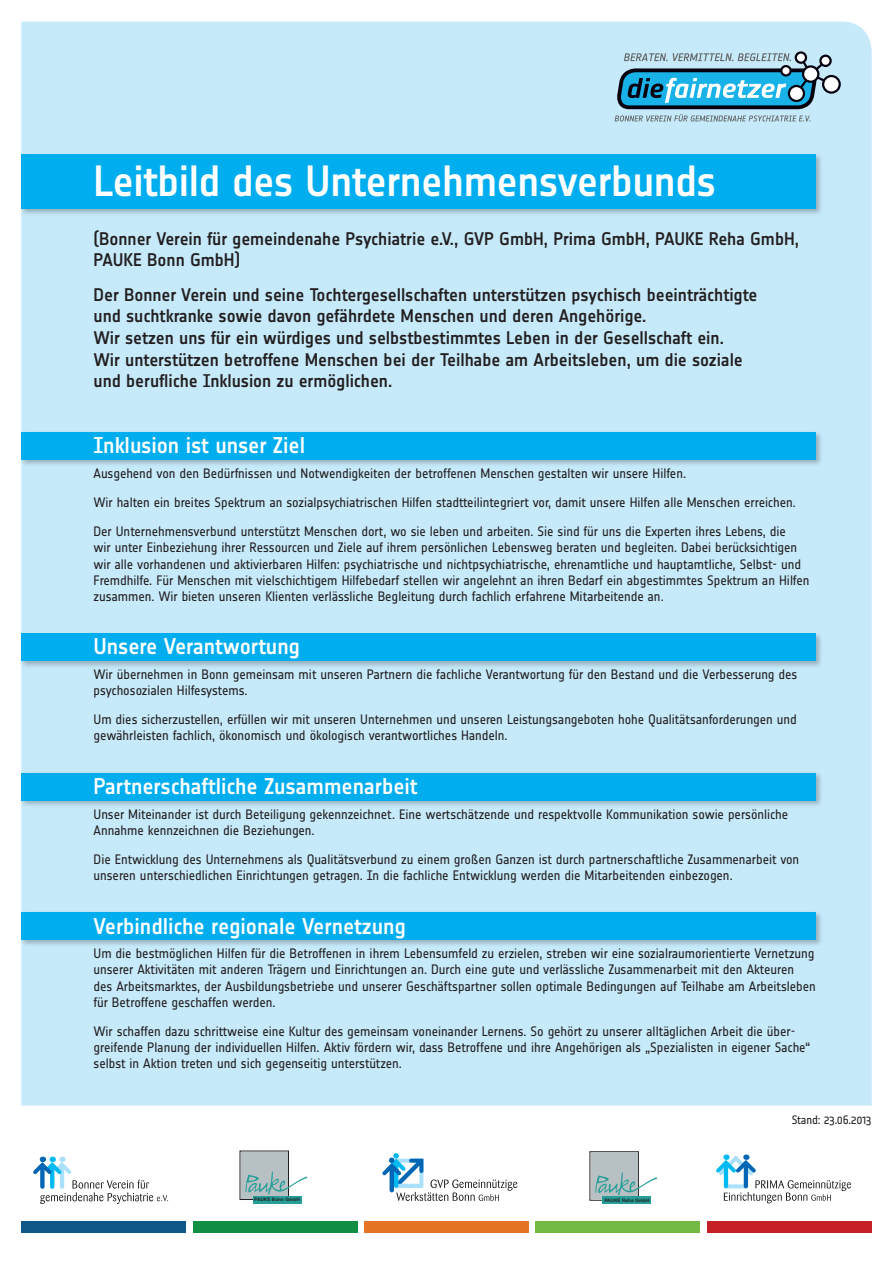
<style>
.page{position:relative;width:893px;height:1263px;background:#fff}
.page>*{position:absolute;margin:0;border:0;box-sizing:border-box;transform-origin:0 0}
.t1{font:500 43.05px "Notes";letter-spacing:-.015em;color:#fff}
.t2{font:500 22.5px "Notes";letter-spacing:-.005em;color:#fff}
.t3{font:500 18px/21.6px "Notes";letter-spacing:-.005em;color:#231f20}
.t4{font:13.5px/16.2px "Notes";letter-spacing:-.005em;color:#231f20}
.t5{font:12px "Notes";letter-spacing:-.02em;color:#231f20}
.t6{font:700 4.8px "Arial";color:#231f20}
</style>
<div class="page">
<div style="left:21px;top:22px;width:851px;height:1084px;background:#c6eafa"></div>
<div style="left:20px;top:152px;width:803px;height:64px;background:#231f20;opacity:.3"></div>
<div style="left:21px;top:154px;width:795px;height:55px;background:#00aeef"></div>
<div style="left:20px;top:430px;width:803px;height:37px;background:#231f20;opacity:.3"></div>
<div style="left:21px;top:432px;width:795px;height:28px;background:#00aeef"></div>
<div style="left:21px;top:1221px;width:165px;height:12px;background:#0f5786"></div>
<div style="left:193px;top:1221px;width:164px;height:12px;background:#138f44"></div>
<div style="left:364px;top:1221px;width:165px;height:12px;background:#e57525"></div>
<div style="left:536px;top:1221px;width:164px;height:12px;background:#72ba43"></div>
<div style="left:707px;top:1221px;width:165px;height:12px;background:#c42026"></div>
<svg style="left:382px;top:1153px;width:135px;height:48px"></svg>
<svg style="left:33px;top:1156px;width:135px;height:48px"></svg>
<svg style="left:716px;top:1154px;width:135px;height:49px"></svg>
<div style="left:240px;top:1151px;width:49px;height:49px;border:1px solid #231f20"></div>
<div style="left:241px;top:1152px;width:47px;height:46px;background:#b7c0c3"></div>
<svg style="left:245px;top:1171px;width:62px;height:23px"></svg>
<div style="left:253px;top:1196px;width:48px;height:7px;background:#279e98"></div>
<div style="left:590px;top:1151px;width:49px;height:49px;border:1px solid #231f20"></div>
<div style="left:591px;top:1153px;width:46px;height:46px;background:#b7c0c3"></div>
<svg style="left:595px;top:1172px;width:62px;height:23px"></svg>
<div style="left:603px;top:1196px;width:48px;height:8px;background:#279e98"></div>
<div style="left:20px;top:632px;width:803px;height:37px;background:#231f20;opacity:.3"></div>
<div style="left:21px;top:634px;width:795px;height:27px;background:#00aeef"></div>
<div style="left:20px;top:771px;width:803px;height:37px;background:#231f20;opacity:.3"></div>
<div style="left:21px;top:773px;width:795px;height:27px;background:#00aeef"></div>
<div style="left:20px;top:910px;width:803px;height:38px;background:#231f20;opacity:.3"></div>
<div style="left:21px;top:912px;width:795px;height:28px;background:#00aeef"></div>
<svg style="left:823px;top:76px;width:17px;height:17px"></svg>
<div style="left:822px;top:75px;width:19px;height:19px;border:2px solid #04000e;border-radius:50%"></div>
<svg style="left:615px;top:51px;width:220px;height:71px;background:#74afc7"></svg>
<h1 class="t1" style="left:94px;top:157px;width:624px">Leitbild des Unternehmensverbunds</h1>
<h3 class="t3" style="left:94px;top:228px;width:707px">(Bonner Verein für gemeindenahe Psychiatrie e.V., GVP GmbH, Prima GmbH, PAUKE Reha GmbH,<br>PAUKE Bonn GmbH)</h3>
<p class="t3" style="left:94px;top:284px;width:665px">Der Bonner Verein und seine Tochtergesellschaften unterstützen psychisch beeinträchtigte und suchtkranke sowie davon gefährdete Menschen und deren Angehörige.<br>Wir setzen uns für ein würdiges und selbstbestimmtes Leben in der Gesellschaft ein.<br>Wir unterstützen betroffene Menschen bei der Teilhabe am Arbeitsleben, um die soziale und berufliche Inklusion zu ermöglichen.</p>
<h2 class="t2" style="left:94px;top:433px;width:213px">Inklusion ist unser Ziel</h2>
<p class="t4" style="left:94px;top:459px;width:704px;line-height:29px">Ausgehend von den Bedürfnissen und Notwendigkeiten der betroffenen Menschen gestalten wir unsere Hilfen.<br>Wir halten ein breites Spektrum an sozialpsychiatrischen Hilfen stadtteilintegriert vor, damit unsere Hilfen alle Menschen erreichen.<br>Der Unternehmensverbund unterstützt Menschen dort, wo sie leben und arbeiten. Sie sind für uns die Experten ihres Lebens, die</p>
<p class="t4" style="left:94px;top:539px;width:717px">wir unter Einbeziehung ihrer Ressourcen und Ziele auf ihrem persönlichen Lebensweg beraten und begleiten. Dabei berücksichtigen wir alle vorhandenen und aktivierbaren Hilfen: psychiatrische und nichtpsychiatrische, ehrenamtliche und hauptamtliche, Selbst- und Fremdhilfe. Für Menschen mit vielschichtigem Hilfebedarf stellen wir angelehnt an ihren Bedarf ein abgestimmtes Spektrum an Hilfen zusammen. Wir bieten unseren Klienten verlässliche Begleitung durch fachlich erfahrene Mitarbeitende an.</p>
<h2 class="t2" style="left:94px;top:634px;width:208px">Unsere Verantwortung</h2>
<p class="t4" style="left:94px;top:666px;width:705px">Wir übernehmen in Bonn gemeinsam mit unseren Partnern die fachliche Verantwortung für den Bestand und die Verbesserung des psychosozialen Hilfesystems.</p>
<p class="t4" style="left:94px;top:711px;width:705px">Um dies sicherzustellen, erfüllen wir mit unseren Unternehmen und unseren Leistungsangeboten hohe Qualitätsanforderungen und gewährleisten fachlich, ökonomisch und ökologisch verantwortliches Handeln.</p>
<h2 class="t2" style="left:94px;top:773px;width:326px">Partnerschaftliche Zusammenarbeit</h2>
<p class="t4" style="left:94px;top:806px;width:696px">Unser Miteinander ist durch Beteiligung gekennzeichnet. Eine wertschätzende und respektvolle Kommunikation sowie persönliche<br>Annahme kennzeichnen die Beziehungen.</p>
<p class="t4" style="left:94px;top:851px;width:707px">Die Entwicklung des Unternehmens als Qualitätsverbund zu einem großen Ganzen ist durch partnerschaftliche Zusammenarbeit von unseren unterschiedlichen Einrichtungen getragen. In die fachliche Entwicklung werden die Mitarbeitenden einbezogen.</p>
<h2 class="t2" style="left:94px;top:913px;width:314px">Verbindliche regionale Vernetzung</h2>
<p class="t4" style="left:94px;top:945px;width:724px">Um die bestmöglichen Hilfen für die Betroffenen in ihrem Lebensumfeld zu erzielen, streben wir eine sozialraumorientierte Vernetzung unserer Aktivitäten mit anderen Trägern und Einrichtungen an. Durch eine gute und verlässliche Zusammenarbeit mit den Akteuren des Arbeitsmarktes, der Ausbildungsbetriebe und unserer Geschäftspartner sollen optimale Bedingungen auf Teilhabe am Arbeitsleben für Betroffene geschaffen werden.</p>
<p class="t4" style="left:94px;top:1023px;width:718px">Wir schaffen dazu schrittweise eine Kultur des gemeinsam voneinander Lernens. So gehört zu unserer alltäglichen Arbeit die über&shy;greifende Planung der individuellen Hilfen. Aktiv fördern wir, dass Betroffene und ihre Angehörigen als „Spezialisten in eigener Sache“ selbst in Aktion treten und sich gegenseitig unterstützen.</p>
<p class="t6" style="left:254px;top:1196px;width:47px">PAUKE Bonn GmbH</p>
<p class="t6" style="left:604px;top:1197px;width:47px">PAUKE Reha GmbH</p>
<p class="t5" style="left:792px;top:1113px;width:82px">Stand: 23.06.2013</p>
</div>
